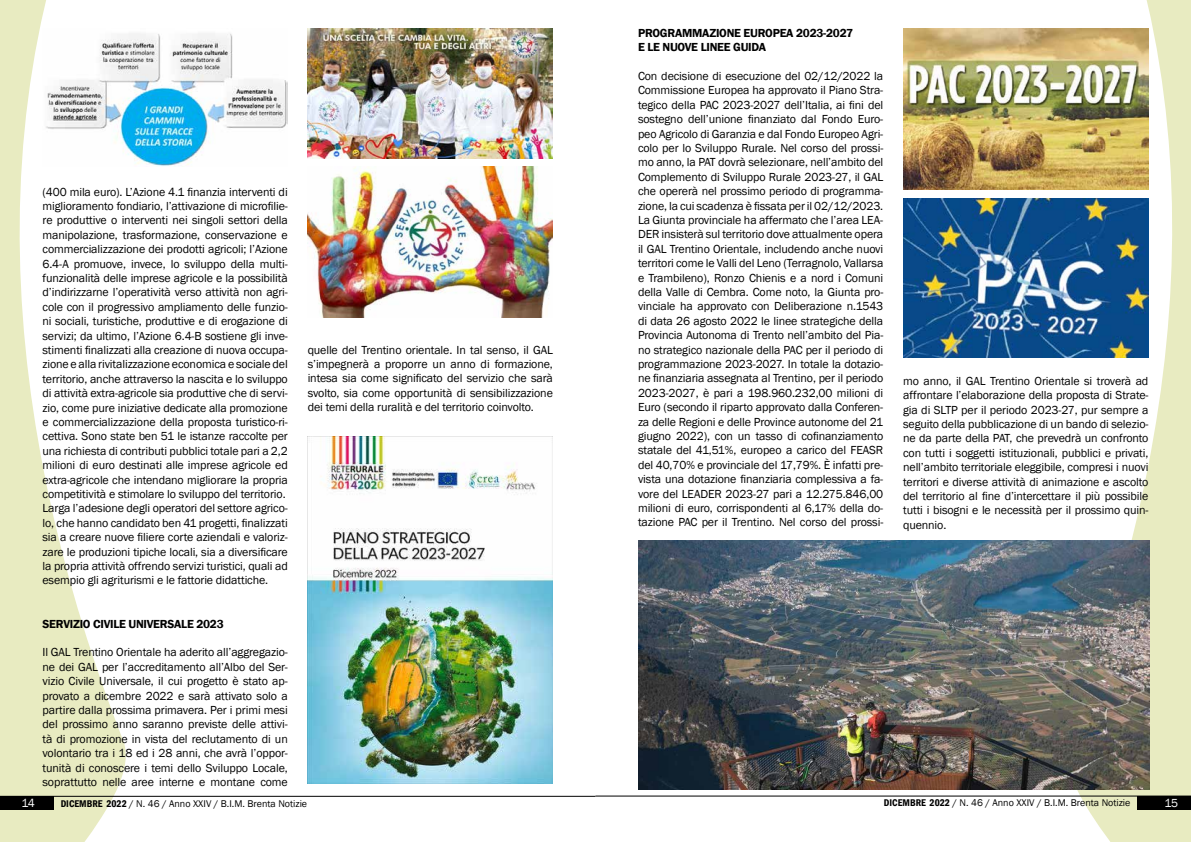
<style>
.page{position:relative;width:1191px;height:842px;background:#fff}
.page>*{position:absolute;margin:0;border:0;box-sizing:border-box;transform-origin:0 0}
.t1{font:12px/14.4px "Franklin Gothic";letter-spacing:-.01em;color:#000;text-align:justify}
.t2{font:600 12px/14.4px "Franklin Gothic";letter-spacing:-.02em;color:#000}
.t3{font:12px "Franklin Gothic";color:#fff}
.t4{font:10px "Franklin Gothic";color:#000}
.s1{font-weight:600;font-stretch:condensed}
</style>
<div class="page">
<svg style="left:0;top:0;width:251px;height:842px"></svg>
<svg style="left:940px;top:0;width:251px;height:842px"></svg>
<hr style="left:595px;top:796px;width:596px;height:1px;background:#000">
<div style="left:1137px;top:796px;width:54px;height:13px;background:#000"></div>
<hr style="left:0;top:796px;width:595px;height:1px;background:#000">
<div style="left:0;top:796px;width:54px;height:13px;background:#000"></div>
<img style="left:43px;top:28px;width:245px;height:139px">
<img style="left:308px;top:28px;width:245px;height:131px">
<img style="left:308px;top:167px;width:245px;height:151px">
<img style="left:308px;top:437px;width:245px;height:347px">
<img style="left:903px;top:28px;width:245px;height:162px">
<img style="left:903px;top:198px;width:245px;height:159px">
<img style="left:638px;top:540px;width:511px;height:249px">
<p class="t1" style="left:43px;top:185px;width:247px;text-align:left">(400 mila euro). L’Azione 4.1 finanzia interventi di miglioramento fondiario, l’attivazione di microfilie&shy;re produttive o interventi nei singoli settori della manipolazione, trasformazione, conservazione e commercializzazione dei prodotti agricoli; l’Azione 6.4-A promuove, invece, lo sviluppo della multi&shy;funzionalità delle imprese agricole e la possibilità d’indirizzarne l’operatività verso attività non agri&shy;cole con il progressivo ampliamento delle funzio&shy;ni sociali, turistiche, produttive e di erogazione di servizi; da ultimo, l’Azione 6.4-B sostiene gli inve&shy;stimenti finalizzati alla creazione di nuova occupa&shy;zione e alla rivitalizzazione economica e sociale del territorio, anche attraverso la nascita e lo sviluppo di attività extra-agricole sia produttive che di servi&shy;zio, come pure iniziative dedicate alla promozione e commercializzazione della proposta turistico-ri&shy;cettiva. Sono state ben 51 le istanze raccolte per una richiesta di contributi pubblici totale pari a 2,2 milioni di euro destinati alle imprese agricole ed extra-agricole che intendano migliorare la propria competitività e stimolare lo sviluppo del territorio.<br>Larga l’adesione degli operatori del settore agrico&shy;lo, che hanno candidato ben 41 progetti, finalizzati sia a creare nuove filiere corte aziendali e valoriz&shy;zare le produzioni tipiche locali, sia a diversificare la propria attività offrendo servizi turistici, quali ad esempio gli agriturismi e le fattorie didattiche.</p>
<p class="t2" style="left:43px;top:616px;width:183px">SERVIZIO CIVILE UNIVERSALE 2023</p>
<p class="t1" style="left:43px;top:645px;width:247px">Il GAL Trentino Orientale ha aderito all’aggregazio&shy;ne dei GAL per l’accreditamento all’Albo del Ser&shy;vizio Civile Universale, il cui progetto è stato ap&shy;provato a dicembre 2022 e sarà attivato solo a partire dalla prossima primavera. Per i primi mesi del prossimo anno saranno previste delle attivi&shy;tà di promozione in vista del reclutamento di un volontario tra i 18 ed i 28 anni, che avrà l’oppor&shy;tunità di conoscere i temi dello Sviluppo Locale, soprattutto nelle aree interne e montane come</p>
<p class="t1" style="left:308px;top:343px;width:247px">quelle del Trentino orientale. In tal senso, il GAL s’impegnerà a proporre un anno di formazione, intesa sia come significato del servizio che sarà svolto, sia come opportunità di sensibilizzazione dei temi della ruralità e del territorio coinvolto.</p>
<p class="t2" style="left:638px;top:26px;width:217px">PROGRAMMAZIONE EUROPEA 2023-2027<br>E LE NUOVE LINEE GUIDA</p>
<p class="t1" style="left:638px;top:69px;width:247px">Con decisione di esecuzione del 02/12/2022 la Commissione Europea ha approvato il Piano Stra&shy;tegico della PAC 2023-2027 dell’Italia, ai fini del sostegno dell’unione finanziato dal Fondo Euro&shy;peo Agricolo di Garanzia e dal Fondo Europeo Agri&shy;colo per lo Sviluppo Rurale. Nel corso del prossi&shy;mo anno, la PAT dovrà selezionare, nell’ambito del Complemento di Sviluppo Rurale 2023-27, il GAL che opererà nel prossimo periodo di programma&shy;zione, la cui scadenza è fissata per il 02/12/2023.<br>La Giunta provinciale ha affermato che l’area LEA-DER insisterà sul territorio dove attualmente opera il GAL Trentino Orientale, includendo anche nuovi territori come le Valli del Leno (Terragnolo, Vallarsa e Trambileno), Ronzo Chienis e a nord i Comuni della Valle di Cembra. Come noto, la Giunta pro&shy;vinciale ha approvato con Deliberazione n.1543 di data 26 agosto 2022 le linee strategiche della Provincia Autonoma di Trento nell’ambito del Pia&shy;no strategico nazionale della PAC per il periodo di programmazione 2023-2027. In totale la dotazio&shy;ne finanziaria assegnata al Trentino, per il periodo 2023-2027, è pari a 198.960.232,00 milioni di Euro (secondo il riparto approvato dalla Conferen&shy;za delle Regioni e delle Province autonome del 21 giugno 2022), con un tasso di cofinanziamento statale del 41,51%, europeo a carico del FEASR del 40,70% e provinciale del 17,79%. È infatti pre&shy;vista una dotazione finanziaria complessiva a fa&shy;vore del LEADER 2023-27 pari a 12.275.846,00 milioni di euro, corrispondenti al 6,17% della do&shy;tazione PAC per il Trentino. Nel corso del prossi-</p>
<p class="t1" style="left:903px;top:374px;width:247px">mo anno, il GAL Trentino Orientale si troverà ad affrontare l’elaborazione della proposta di Strate&shy;gia di SLTP per il periodo 2023-27, pur sempre a seguito della pubblicazione di un bando di selezio&shy;ne da parte della PAT, che prevedrà un confronto con tutti i soggetti istituzionali, pubblici e privati, nell’ambito territoriale eleggibile, compresi i nuovi territori e diverse attività di animazione e ascolto del territorio al fine d’intercettare il più possibile tutti i bisogni e le necessità per il prossimo quin&shy;quennio.</p>
<p class="t3" style="left:21px;top:795px;width:15px">14</p>
<p class="t4" style="left:61px;top:797px;width:248px"><span class="s1">DICEMBRE 2022</span> / N. 46 / Anno XXIV / B.I.M. Brenta Notizie</p>
<p class="t4" style="left:884px;top:796px;width:248px"><span class="s1">DICEMBRE 2022</span> / N. 46 / Anno XXIV / B.I.M. Brenta Notizie</p>
<p class="t3" style="left:1164px;top:795px;width:15px">15</p>
</div>
